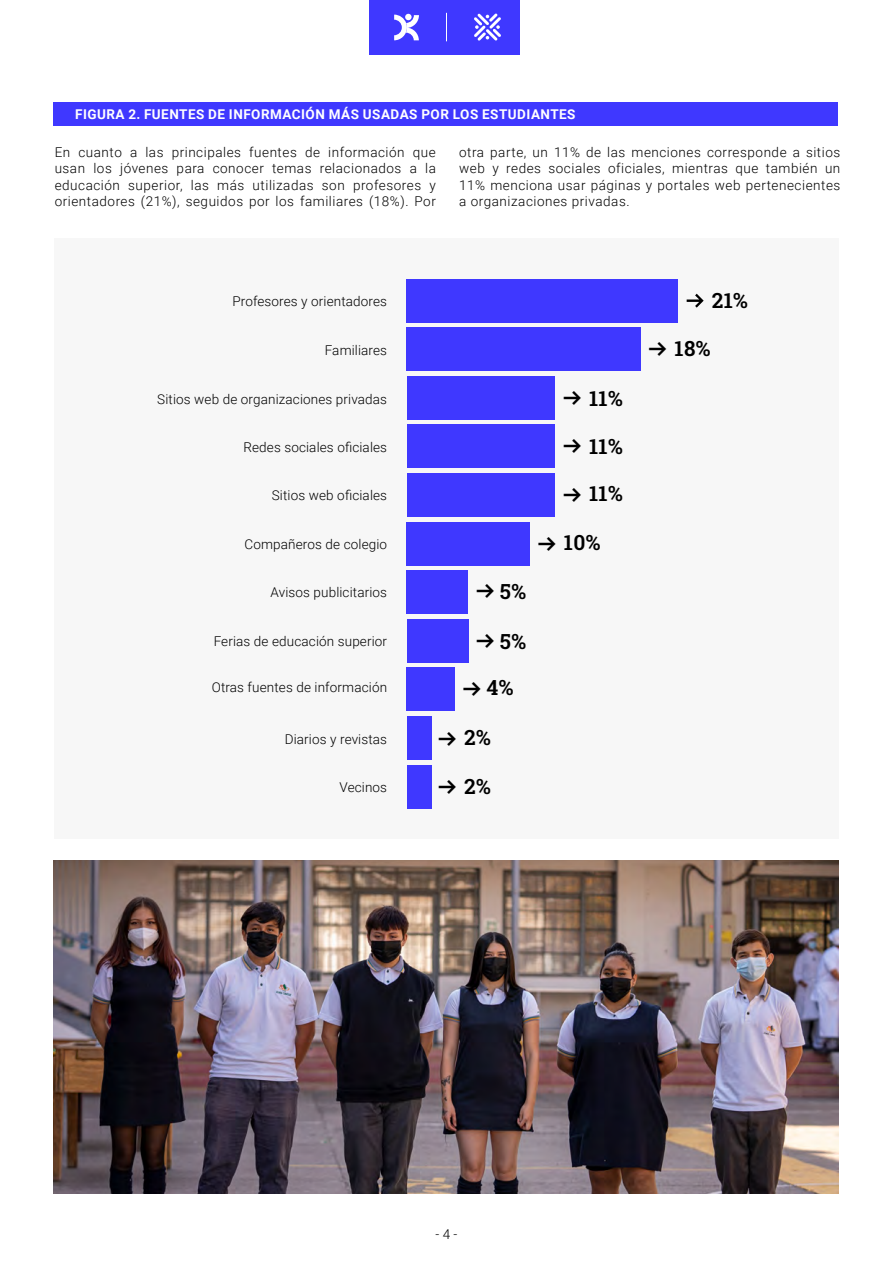
<style>
.page{position:relative;width:893px;height:1263px;background:#fff}
.page>*{position:absolute;margin:0;border:0;box-sizing:border-box;transform-origin:0 0}
.t1{font:500 22.5px "Suisse Intl";color:#000}
.t2{font:600 21px "Roboto Slab";letter-spacing:.015em;color:#000}
.t3{font:300 13.5px/16.5px "Roboto";letter-spacing:.01em;color:#000;text-align:justify}
.t4{font:700 13.5px "Roboto";letter-spacing:.035em;color:#fff}
.s1{font-family:"Suisse Intl";font-weight:500;font-size:22.5px}
</style>
<div class="page">
<div style="left:370px;top:0;width:150px;height:54px;background:#3f38ff"></div>
<svg style="left:446px;top:13px;width:1px;height:28px"></svg>
<svg style="left:474px;top:13px;width:27px;height:28px"></svg>
<div style="left:405px;top:14px;width:7px;height:6px;background:#fff;border-radius:50%"></div>
<svg style="left:394px;top:15px;width:25px;height:25px"></svg>
<div style="left:54px;top:239px;width:785px;height:600px;background:#f7f7f7"></div>
<img style="left:53px;top:860px;width:785px;height:334px">
<div style="left:53px;top:102px;width:785px;height:24px;background:#3f38ff"></div>
<div style="left:407px;top:716px;width:24px;height:44px;background:#3f38ff"></div>
<div style="left:407px;top:765px;width:24px;height:43px;background:#3f38ff"></div>
<div style="left:407px;top:619px;width:61px;height:44px;background:#3f38ff"></div>
<div style="left:407px;top:570px;width:61px;height:44px;background:#3f38ff"></div>
<div style="left:407px;top:522px;width:123px;height:43px;background:#3f38ff"></div>
<div style="left:407px;top:473px;width:148px;height:44px;background:#3f38ff"></div>
<div style="left:407px;top:424px;width:148px;height:44px;background:#3f38ff"></div>
<div style="left:407px;top:376px;width:148px;height:44px;background:#3f38ff"></div>
<div style="left:407px;top:327px;width:234px;height:44px;background:#3f38ff"></div>
<div style="left:407px;top:279px;width:271px;height:43px;background:#3f38ff"></div>
<svg style="left:687px;top:294px;width:17px;height:14px"></svg>
<div style="left:407px;top:667px;width:48px;height:44px;background:#3f38ff"></div>
<p class="t4" style="left:75px;top:105px;width:502px">FIGURA 2. FUENTES DE INFORMACIÓN MÁS USADAS POR LOS ESTUDIANTES</p>
<p class="t3" style="left:55px;top:143px;width:383px">En cuanto a las principales fuentes de información que usan los jóvenes para conocer temas relacionados a la educación superior, las más utilizadas son profesores y orientadores (21%), seguidos por los familiares (18%). Por</p>
<p class="t3" style="left:459px;top:143px;width:383px">otra parte, un 11% de las menciones corresponde a sitios web y redes sociales oficiales, mientras que también un 11% menciona usar páginas y portales web pertenecientes a organizaciones privadas.</p>
<p class="t3" style="left:232px;top:292px;width:156px">Profesores y orientadores</p>
<h2 class="t2" style="left:712px;top:286px;width:38px">21%</h2>
<p class="t3" style="left:325px;top:341px;width:64px">Familiares</p>
<h2 class="t2" style="left:649px;top:334px;width:63px"><span class="s1">→</span> 18%</h2>
<p class="t3" style="left:157px;top:390px;width:231px">Sitios web de organizaciones privadas</p>
<p class="t3" style="left:243px;top:438px;width:145px">Redes sociales oficiales</p>
<p class="t3" style="left:272px;top:487px;width:117px">Sitios web oficiales</p>
<h2 class="t2" style="left:563px;top:479px;width:61px"><span class="s1">→</span> 11%</h2>
<h1 class="t1" style="left:563px;top:383px;width:19px">→</h1>
<h2 class="t2" style="left:589px;top:384px;width:35px">11%</h2>
<h2 class="t2" style="left:563px;top:432px;width:61px"><span class="s1">→</span> 11%</h2>
<p class="t3" style="left:245px;top:536px;width:144px">Compañeros de colegio</p>
<h2 class="t2" style="left:538px;top:528px;width:64px"><span class="s1">→</span> 10%</h2>
<p class="t3" style="left:270px;top:583px;width:118px">Avisos publicitarios</p>
<p class="t3" style="left:214px;top:633px;width:175px">Ferias de educación superior</p>
<h2 class="t2" style="left:500px;top:627px;width:28px">5%</h2>
<h2 class="t2" style="left:476px;top:577px;width:51px"><span class="s1">→</span>5%</h2>
<h1 class="t1" style="left:476px;top:626px;width:19px">→</h1>
<p class="t3" style="left:212px;top:679px;width:177px">Otras fuentes de información</p>
<p class="t3" style="left:285px;top:730px;width:104px">Diarios y revistas</p>
<p class="t3" style="left:339px;top:779px;width:49px">Vecinos</p>
<h2 class="t2" style="left:463px;top:673px;width:52px"><span class="s1">→</span> 4%</h2>
<h2 class="t2" style="left:438px;top:723px;width:54px"><span class="s1">→</span> 2%</h2>
<h2 class="t2" style="left:438px;top:772px;width:54px"><span class="s1">→</span> 2%</h2>
<p class="t3" style="left:436px;top:1225px;width:23px">- 4 -</p>
</div>
